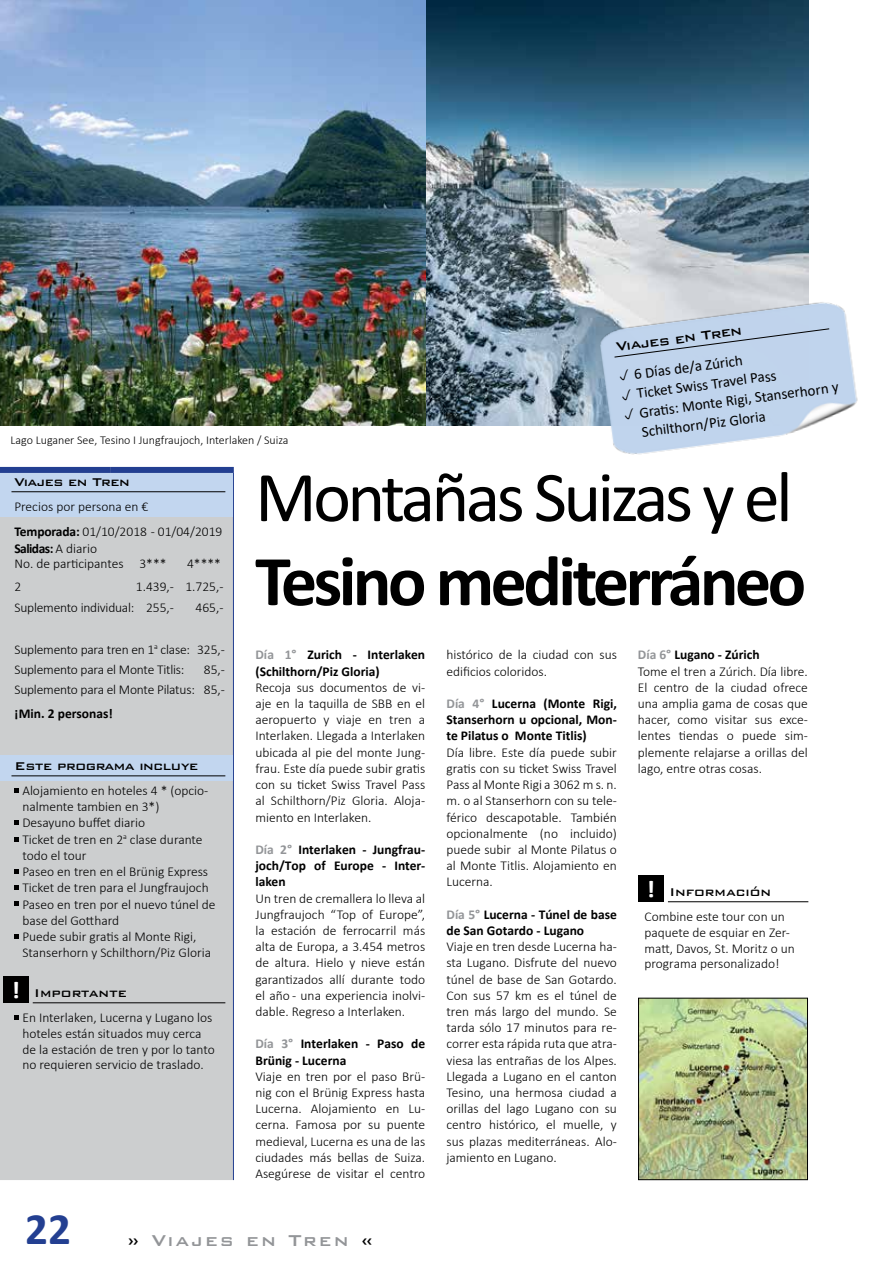
<style>
.page{position:relative;width:893px;height:1263px;background:#fff}
.page>*{position:absolute;margin:0;border:0;box-sizing:border-box;transform-origin:0 0}
.t1{font:700 72px "Calibri";letter-spacing:-.05em;color:#000}
.t2{font:72px "Calibri";letter-spacing:-.05em;color:#000}
.t3{font:700 45px "Calibri";color:#233f91}
.t4{font:500 21px "Bank Gothic BT";letter-spacing:.1em;color:#939598}
.t5{font:500 16.5px "Bank Gothic BT";color:#000}
.t6{font:15px/19.5px "Calibri";color:#000}
.t7{font:500 15px "Bank Gothic BT";letter-spacing:-.03em;color:#000}
.t8{font:500 15px "Bank Gothic BT";color:#000}
.t9{font:300 13.5px/16.2px "Calibri";color:#000}
.t10{font:700 13.5px/16.2px "Calibri";color:#000}
.t11{font:300 12px "Calibri";color:#000}
.s1{font-weight:700}
.s2{font-family:"Calibri";font-weight:700;font-size:24px;color:#fff}
.s3{color:#939598}
.s4{font-weight:700;color:#939598}
.s5{color:#000}
</style>
<div class="page">
<div style="left:0;top:473px;width:233px;height:707px;background:#cccecf"></div>
<div style="left:0;top:467px;width:110px;height:6px;background:#233f91"></div>
<hr style="left:233px;top:473px;width:1px;height:447px;background:#233f91">
<hr style="left:233px;top:920px;width:1px;height:260px;background:#233f91">
<div style="left:110px;top:467px;width:124px;height:6px;background:#233f91"></div>
<div style="left:0;top:473px;width:232px;height:43px;background:#c2d6ef"></div>
<img style="left:425px;top:0;width:384px;height:425px">
<img style="left:640px;top:1000px;width:166px;height:178px">
<div style="left:638px;top:998px;width:170px;height:182px;border:1px solid #000"></div>
<hr style="left:668px;top:901px;width:140px;height:1px;background:#000">
<div style="left:638px;top:875px;width:26px;height:27px;background:#000"></div>
<img style="left:570px;top:287px;width:288px;height:168px">
<div style="left:614px;top:328px;width:216px;height:30px;background:#c0d4ec"></div>
<div style="left:0;top:755px;width:232px;height:26px;background:#c2d6ef"></div>
<hr style="left:11px;top:491px;width:214px;height:1px;background:#000">
<hr style="left:11px;top:775px;width:214px;height:1px;background:#000">
<hr style="left:33px;top:1002px;width:192px;height:1px;background:#000">
<svg style="left:14px;top:788px;width:5px;height:5px"></svg>
<svg style="left:14px;top:820px;width:5px;height:5px"></svg>
<svg style="left:14px;top:836px;width:5px;height:5px"></svg>
<svg style="left:14px;top:869px;width:5px;height:5px"></svg>
<svg style="left:14px;top:885px;width:5px;height:5px"></svg>
<svg style="left:14px;top:901px;width:5px;height:5px"></svg>
<svg style="left:14px;top:934px;width:5px;height:5px"></svg>
<div style="left:3px;top:976px;width:25px;height:27px;background:#000"></div>
<svg style="left:14px;top:1014px;width:5px;height:5px"></svg>
<img style="left:0;top:0;width:425px;height:425px">
<svg style="left:619px;top:369px;width:10px;height:12px"></svg>
<svg style="left:622px;top:389px;width:10px;height:11px"></svg>
<svg style="left:624px;top:408px;width:11px;height:12px"></svg>
<p class="t11" style="left:11px;top:432px;width:279px">Lago Luganer See, Tesino I Jungfraujoch, Interlaken / Suiza</p>
<p class="t5" style="left:615px;top:338px;width:128px;rotate:-8deg">Viajes en Tren</p>
<p class="t6" style="left:632px;top:365px;width:203px;rotate:-8deg">6 Días de/a Zúrich<br>Ticket Swiss Travel Pass<br>Grati s: Monte Rigi, Stanserhorn y<br>Schilthorn/Piz Gloria</p>
<p class="t7" style="left:14px;top:474px;width:117px">Viajes en Tren</p>
<p class="t9" style="left:14px;top:494px;width:209px;line-height:25.5px">Precios por persona en €<br><span class="s1">Temporada:</span> 01/10/2018 - 01/04/2019</p>
<p class="t9" style="left:14px;top:540px;width:154px;line-height:15.3px"><span class="s1">Salidas:</span> A diario<br>No. de participantes 3***</p>
<p class="t9" style="left:187px;top:555px;width:35px">4****</p>
<p class="t9" style="left:14px;top:576px;width:211px;line-height:21px;text-indent:121px">1.439,- 1.725,-<br>Suplemento individual: 255,-</p>
<p class="t9" style="left:14px;top:578px;width:8px">2</p>
<p class="t9" style="left:196px;top:599px;width:29px">465,-</p>
<p class="t9" style="left:14px;top:639px;width:212px;line-height:20.4px">Suplemento para tren en 1<sup>a</sup> clase: 325,-<br>Suplemento para el Monte Titlis:</p>
<p class="t9" style="left:14px;top:659px;width:212px;line-height:20.4px;text-align:right">85,-<br>Suplemento para el Monte Pilatus: 85,-</p>
<p class="t10" style="left:14px;top:705px;width:100px">¡Min. 2 personas!</p>
<p class="t7" style="left:14px;top:758px;width:185px">Este programa incluye</p>
<p class="t9" style="left:22px;top:782px;width:195px">Alojamiento en hoteles 4 * (opcio&shy;nalmente tambien en 3*)<br>Desayuno buffet diario<br>Ticket de tren en 2<sup>a</sup> clase durante todo el tour<br>Paseo en tren en el Brünig Express<br>Ticket de tren para el Jungfraujoch<br>Paseo en tren por el nuevo túnel de base del Gotthard<br>Puede subir gratis al Monte Rigi,<br>Stanserhorn y Schilthorn/Piz Gloria</p>
<p class="t8" style="left:11px;top:985px;width:117px"><span class="s2">!</span> Importante</p>
<p class="t9" style="left:22px;top:1009px;width:194px">En Interlaken, Lucerna y Lugano los hoteles están situados muy cerca de la estación de tren y por lo tanto no requieren servicio de traslado.</p>
<h1 class="t2" style="left:255px;top:447px;width:539px">Montañas Suizas y el</h1>
<h1 class="t1" style="left:255px;top:530px;width:553px">Tesino mediterráneo</h1>
<p class="t10" style="left:255px;top:647px;width:171px"><span class="s3">Día 1°</span> Zurich - Interlaken (Schilthorn/Piz Gloria)</p>
<p class="t9" style="left:255px;top:679px;width:171px;text-align:justify">Recoja sus documentos de vi&shy;aje en la taquilla de SBB en el aeropuerto y viaje en tren a Interlaken. Llegada a Interlaken ubicada al pie del monte Jung&shy;frau. Este día puede subir gratis con su ticket Swiss Travel Pass al Schilthorn/Piz Gloria. Aloja&shy;miento en Interlaken.</p>
<p class="t10" style="left:255px;top:841px;width:171px;text-align:justify"><span class="s3">Día 2°</span> Interlaken - Jungfrau&shy;joch/Top of Europe - Inter&shy;laken</p>
<p class="t9" style="left:255px;top:890px;width:171px;text-align:justify">Un tren de cremallera lo lleva al Jungfraujoch “Top of Europe”, la estación de ferrocarril más alta de Europa, a 3.454 metros de altura. Hielo y nieve están garantizados allí durante todo el año - una experiencia inolvi&shy;dable. Regreso a Interlaken.</p>
<p class="t10" style="left:255px;top:1035px;width:171px"><span class="s3">Día 3°</span> Interlaken - Paso de<br>Brünig - Lucerna</p>
<p class="t9" style="left:255px;top:1068px;width:171px;text-align:justify">Viaje en tren por el paso Brü&shy;nig con el Brünig Express hasta Lucerna. Alojamiento en Lu&shy;cerna. Famosa por su puente medieval, Lucerna es una de las ciudades más bellas de Suiza.<br>Asegúrese de visitar el centro</p>
<p class="t9" style="left:446px;top:647px;width:172px">histórico de la ciudad con sus edificios coloridos.</p>
<p class="t10" style="left:446px;top:695px;width:172px;text-align:justify"><span class="s3">Día 4°</span> Lucerna (Monte Rigi, Stanserhorn u opcional, Mon&shy;te Pilatus o Monte Titlis)</p>
<p class="t9" style="left:446px;top:744px;width:172px;text-align:justify">Día libre. Este día puede subir gratis con su ticket Swiss Travel Pass al Monte Rigi a 3062 m s. n. m. o al Stanserhorn con su tele&shy;férico descapotable. También opcionalmente (no incluido) puede subir al Monte Pilatus o al Monte Titlis. Alojamiento en Lucerna.</p>
<p class="t10" style="left:446px;top:906px;width:172px"><span class="s3">Día 5°</span> Lucerna - Túnel de base de San Gotardo - Lugano</p>
<p class="t9" style="left:446px;top:938px;width:172px;text-align:justify">Viaje en tren desde Lucerna ha&shy;sta Lugano. Disfrute del nuevo túnel de base de San Gotardo.<br>Con sus 57 km es el túnel de tren más largo del mundo. Se tarda sólo 17 minutos para re&shy;correr esta rápida ruta que atra&shy;viesa las entrañas de los Alpes.<br>Llegada a Lugano en el canton Tesino, una hermosa ciudad a orillas del lago Lugano con su centro histórico, el muelle, y sus plazas mediterráneas. Alo&shy;jamiento en Lugano.</p>
<p class="t9" style="left:638px;top:647px;width:172px"><span class="s4">Día 6°</span> <span class="s1">Lugano - Zúrich<br></span>Tome el tren a Zúrich. Día libre.<br>El centro de la ciudad ofrece una amplia gama de cosas que hacer, como visitar sus exce&shy;lentes tiendas o puede sim&shy;plemente relajarse a orillas del lago, entre otras cosas.</p>
<p class="t8" style="left:647px;top:884px;width:126px"><span class="s2">!</span> Información</p>
<p class="t9" style="left:644px;top:908px;width:152px">Combine este tour con un paquete de esquiar en Zer&shy;matt, Davos, St. Moritz o un programa personalizado!</p>
<h2 class="t3" style="left:25px;top:1197px;width:47px">22</h2>
<h3 class="t4" style="left:128px;top:1229px;width:247px"><span class="s5">»</span> Viajes en Tren <span class="s5">«</span></h3>
</div>
